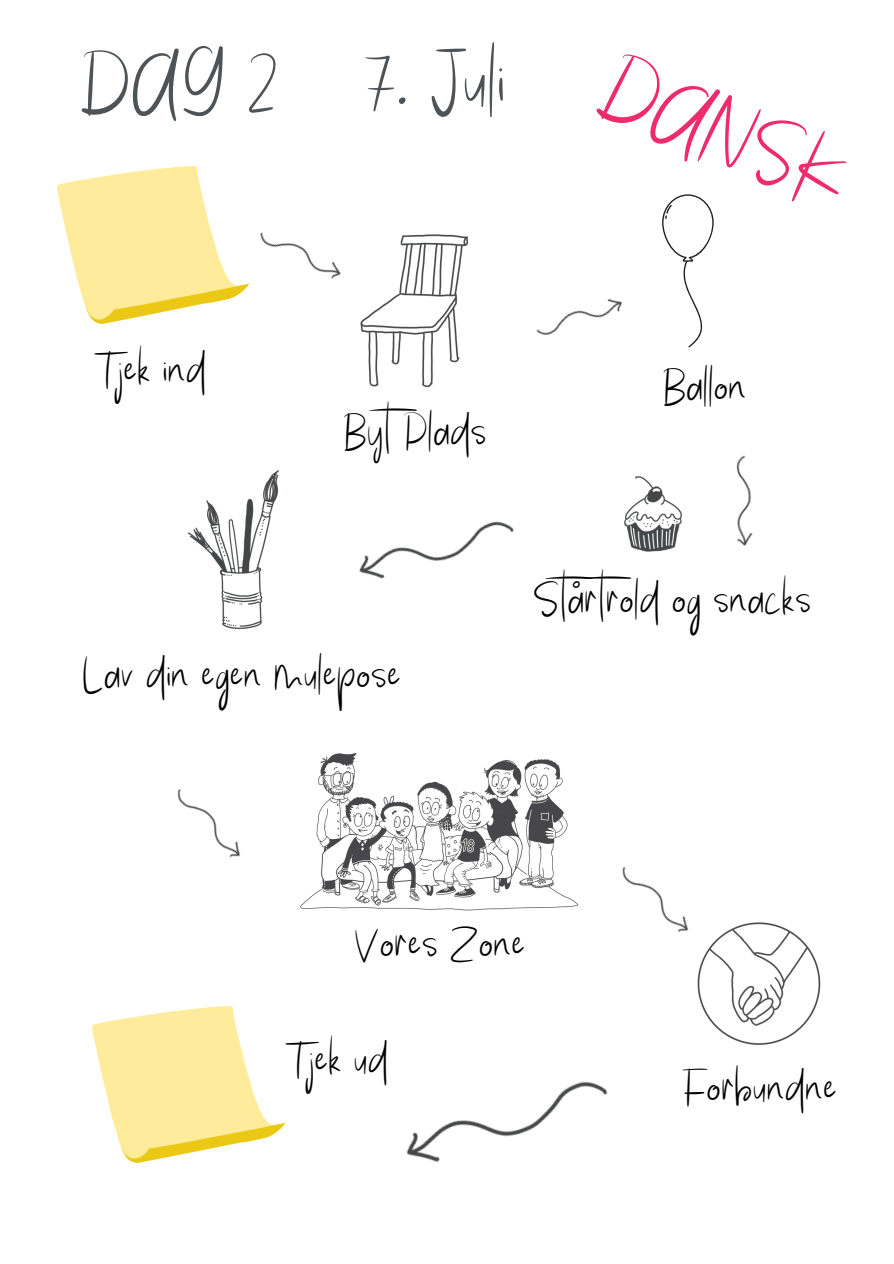
<style>
.page{position:relative;width:894px;height:1264px;background:#fff}
.page>*{position:absolute;margin:0;border:0;box-sizing:border-box;transform-origin:0 0}
.t1{font:92.4px "South Korea Script";color:#ee2c6d}
.t2{font:84.6px "South Korea Script";color:#4d5357}
.t3{font:47.25px "South Korea Script";color:#000}
</style>
<div class="page">
<img style="left:360px;top:234px;width:108px;height:154px">
<img style="left:624px;top:476px;width:58px;height:76px">
<svg style="left:662px;top:194px;width:51px;height:153px"></svg>
<img style="left:187px;top:470px;width:92px;height:160px">
<img style="left:300px;top:752px;width:279px;height:159px">
<img style="left:697px;top:922px;width:124px;height:123px">
<img style="left:93px;top:1006px;width:191px;height:156px">
<img style="left:57px;top:167px;width:184px;height:156px">
<img style="left:239px;top:207px;width:102px;height:86px">
<img style="left:536px;top:299px;width:87px;height:37px">
<img style="left:736px;top:455px;width:17px;height:91px">
<img style="left:359px;top:521px;width:155px;height:58px">
<img style="left:177px;top:789px;width:63px;height:69px">
<img style="left:622px;top:866px;width:83px;height:82px">
<img style="left:406px;top:1081px;width:202px;height:81px">
<h2 class="t2" style="left:78px;top:48px;width:427px">DAG 2 7. Juli</h2>
<h1 class="t1" style="left:621px;top:46px;width:262px;rotate:24deg">DANSK</h1>
<p class="t3" style="left:93px;top:351px;width:114px">Tjek ind</p>
<p class="t3" style="left:343px;top:413px;width:145px">BytPlads</p>
<p class="t3" style="left:82px;top:655px;width:320px">Lav din egen mulepose</p>
<p class="t3" style="left:661px;top:368px;width:85px">Balon</p>
<p class="t3" style="left:532px;top:581px;width:280px">Stårtrold og snacks</p>
<p class="t3" style="left:354px;top:925px;width:172px">Vores Zone</p>
<p class="t3" style="left:284px;top:1040px;width:105px">Tjek ud</p>
<p class="t3" style="left:680px;top:1068px;width:157px">Forbundne</p>
</div>
